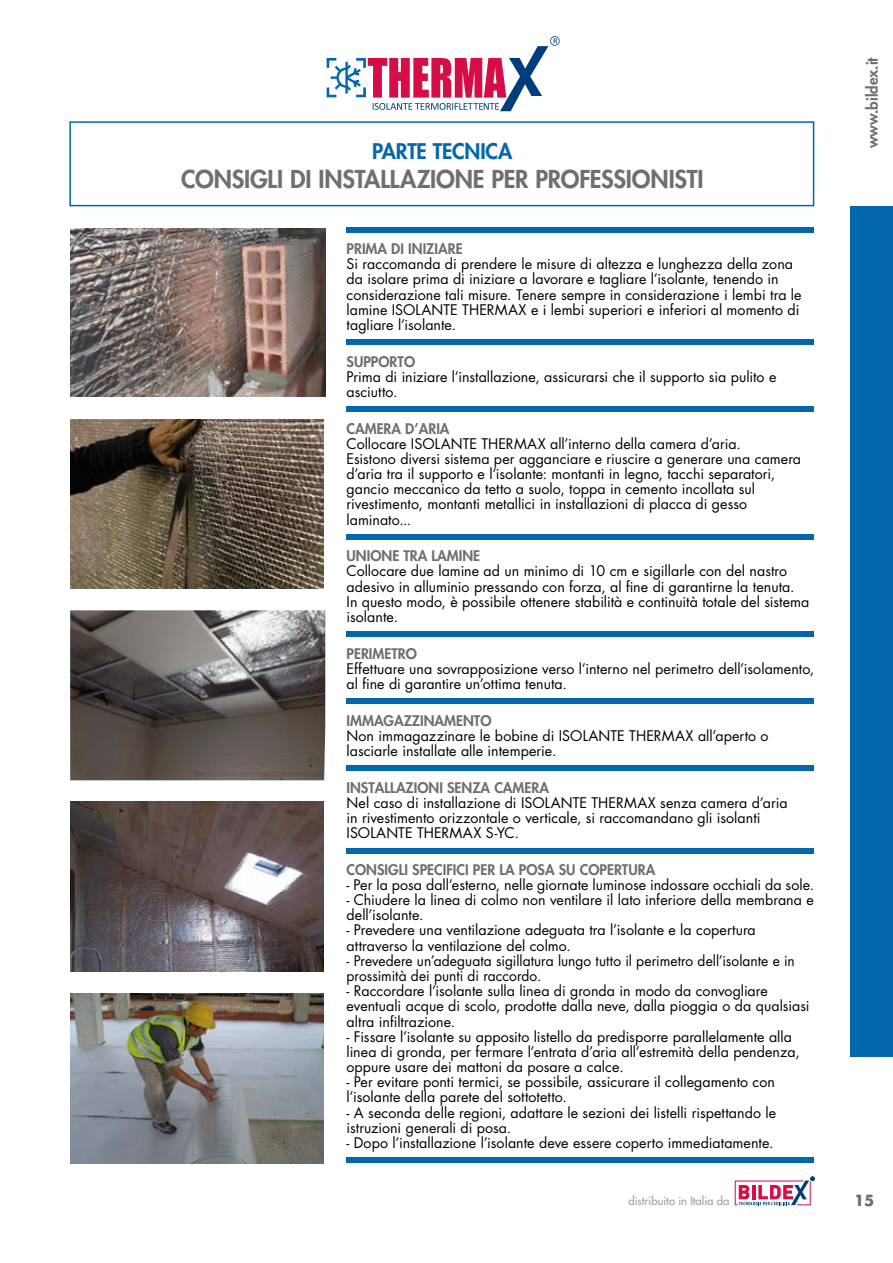
<style>
.page{position:relative;width:893px;height:1263px;background:#fff}
.page>*{position:absolute;margin:0;border:0;box-sizing:border-box;transform-origin:0 0}
.t1{font:800 24px "Futura Std";letter-spacing:-.01em;color:#706f6f}
.t2{font:800 21px "Futura Std";letter-spacing:-.01em;color:#0467ac}
.t3{font:800 15px "Futura Std";color:#706f6f}
.t4{font:700 15px "Futura Std";color:#706f6f}
.t5{font:14.25px/15.1px "Futura Std";letter-spacing:.005em;color:#000}
.t6{font:800 14.25px "Futura Std";color:#706f6f}
.t7{font:500 11.25px "Futura Std";color:#9d9d9c}
</style>
<div class="page">
<div style="left:850px;top:206px;width:43px;height:213px;background:#0467ac"></div>
<div style="left:850px;top:631px;width:43px;height:213px;background:#0467ac"></div>
<div style="left:850px;top:844px;width:43px;height:213px;background:#0467ac"></div>
<div style="left:850px;top:419px;width:43px;height:212px;background:#0467ac"></div>
<svg style="left:735px;top:1177px;width:79px;height:28px"></svg>
<svg style="left:327px;top:36px;width:233px;height:75px"></svg>
<div style="left:347px;top:227px;width:467px;height:6px;background:#0467ac"></div>
<div style="left:347px;top:340px;width:467px;height:5px;background:#0467ac"></div>
<div style="left:347px;top:407px;width:467px;height:5px;background:#0467ac"></div>
<div style="left:347px;top:534px;width:467px;height:6px;background:#0467ac"></div>
<div style="left:347px;top:632px;width:467px;height:5px;background:#0467ac"></div>
<div style="left:347px;top:699px;width:467px;height:5px;background:#0467ac"></div>
<div style="left:347px;top:766px;width:467px;height:5px;background:#0467ac"></div>
<div style="left:347px;top:848px;width:467px;height:5px;background:#0467ac"></div>
<div style="left:347px;top:1158px;width:467px;height:5px;background:#0467ac"></div>
<img style="left:70px;top:228px;width:255px;height:169px">
<img style="left:70px;top:610px;width:255px;height:170px">
<img style="left:70px;top:802px;width:254px;height:170px">
<img style="left:70px;top:993px;width:254px;height:170px">
<img style="left:70px;top:420px;width:254px;height:168px">
<div style="left:69px;top:121px;width:745px;height:85px;border:2px solid #0467ac"></div>
<h2 class="t2" style="left:372px;top:138px;width:142px">PARTE TECNICA</h2>
<h1 class="t1" style="left:181px;top:164px;width:524px">CONSIGLI DI INSTALLAZIONE PER PROFESSIONISTI</h1>
<p class="t6" style="left:347px;top:240px;width:118px">PRIMA DI INIZIARE</p>
<p class="t5" style="left:347px;top:257px;width:457px">Si raccomanda di prendere le misure di altezza e lunghezza della zona da isolare prima di iniziare a lavorare e tagliare l’isolante, tenendo in considerazione tali misure. Tenere sempre in considerazione i lembi tra le lamine ISOLANTE THERMAX e i lembi superiori e inferiori al momento di tagliare l’isolante.</p>
<p class="t6" style="left:347px;top:352px;width:70px">SUPPORTO</p>
<p class="t5" style="left:347px;top:369px;width:431px">Prima di iniziare l’installazione, assicurarsi che il supporto sia pulito e asciutto.</p>
<p class="t6" style="left:347px;top:419px;width:105px">CAMERA D’ARIA</p>
<p class="t5" style="left:347px;top:436px;width:456px">Collocare ISOLANTE THERMAX all’interno della camera d’aria.<br>Esistono diversi sistema per agganciare e riuscire a generare una camera d’aria tra il supporto e l’isolante: montanti in legno, tacchi separatori, gancio meccanico da tetto a suolo, toppa in cemento incollata sul rivestimento, montanti metallici in installazioni di placca di gesso laminato...</p>
<p class="t6" style="left:347px;top:547px;width:135px">UNIONE TRA LAMINE</p>
<p class="t5" style="left:347px;top:564px;width:464px">Collocare due lamine ad un minimo di 10 cm e sigillarle con del nastro adesivo in alluminio pressando con forza, al fine di garantirne la tenuta.<br>In questo modo, è possibile ottenere stabilità e continuità totale del sistema isolante.</p>
<p class="t6" style="left:347px;top:644px;width:72px">PERIMETRO</p>
<p class="t5" style="left:347px;top:661px;width:469px">Effettuare una sovrapposizione verso l’interno nel perimetro dell’isolamento, al fine di garantire un’ottima tenuta.</p>
<p class="t6" style="left:347px;top:711px;width:146px">IMMAGAZZINAMENTO</p>
<p class="t5" style="left:347px;top:728px;width:424px">Non immagazzinare le bobine di ISOLANTE THERMAX all’aperto o lasciarle installate alle intemperie.</p>
<p class="t6" style="left:347px;top:778px;width:204px">INSTALLAZIONI SENZA CAMERA</p>
<p class="t5" style="left:347px;top:795px;width:443px">Nel caso di installazione di ISOLANTE THERMAX senza camera d’aria in rivestimento orizzontale o verticale, si raccomandano gli isolanti<br>ISOLANTE THERMAX S-YC.</p>
<p class="t6" style="left:347px;top:860px;width:310px">CONSIGLI SPECIFICI PER LA POSA SU COPERTURA</p>
<p class="t5" style="left:347px;top:877px;width:469px">- Per la posa dall’esterno, nelle giornate luminose indossare occhiali da sole.</p>
<p class="t5" style="left:347px;top:892px;width:469px">- Chiudere la linea di colmo non ventilare il lato inferiore della membrana e dell’isolante.</p>
<p class="t5" style="left:347px;top:923px;width:411px">- Prevedere una ventilazione adeguata tra l’isolante e la copertura attraverso la ventilazione del colmo.</p>
<p class="t5" style="left:347px;top:953px;width:450px">- Prevedere un’adeguata sigillatura lungo tutto il perimetro dell’isolante e in prossimità dei punti di raccordo.</p>
<p class="t5" style="left:347px;top:983px;width:465px">- Raccordare l’isolante sulla linea di gronda in modo da convogliare eventuali acque di scolo, prodotte dalla neve, dalla pioggia o da qualsiasi altra infiltrazione.</p>
<p class="t5" style="left:347px;top:1029px;width:455px">- Fissare l’isolante su apposito listello da predisporre parallelamente alla linea di gronda, per fermare l’entrata d’aria all’estremità della pendenza, oppure usare dei mattoni da posare a calce.</p>
<p class="t5" style="left:347px;top:1074px;width:430px">- Per evitare ponti termici, se possibile, assicurare il collegamento con l’isolante della parete del sottotetto.</p>
<p class="t5" style="left:347px;top:1105px;width:431px">- A seconda delle regioni, adattare le sezioni dei listelli rispettando le istruzioni generali di posa.</p>
<p class="t5" style="left:347px;top:1135px;width:429px">- Dopo l’installazione l’isolante deve essere coperto immediatamente.</p>
<p class="t7" style="left:628px;top:1194px;width:102px">distribuito in Italia da</p>
<p class="t3" style="left:863px;top:148px;width:93px;rotate:-90deg">www.bildex.it</p>
<p class="t4" style="left:854px;top:1190px;width:22px">15</p>
</div>
